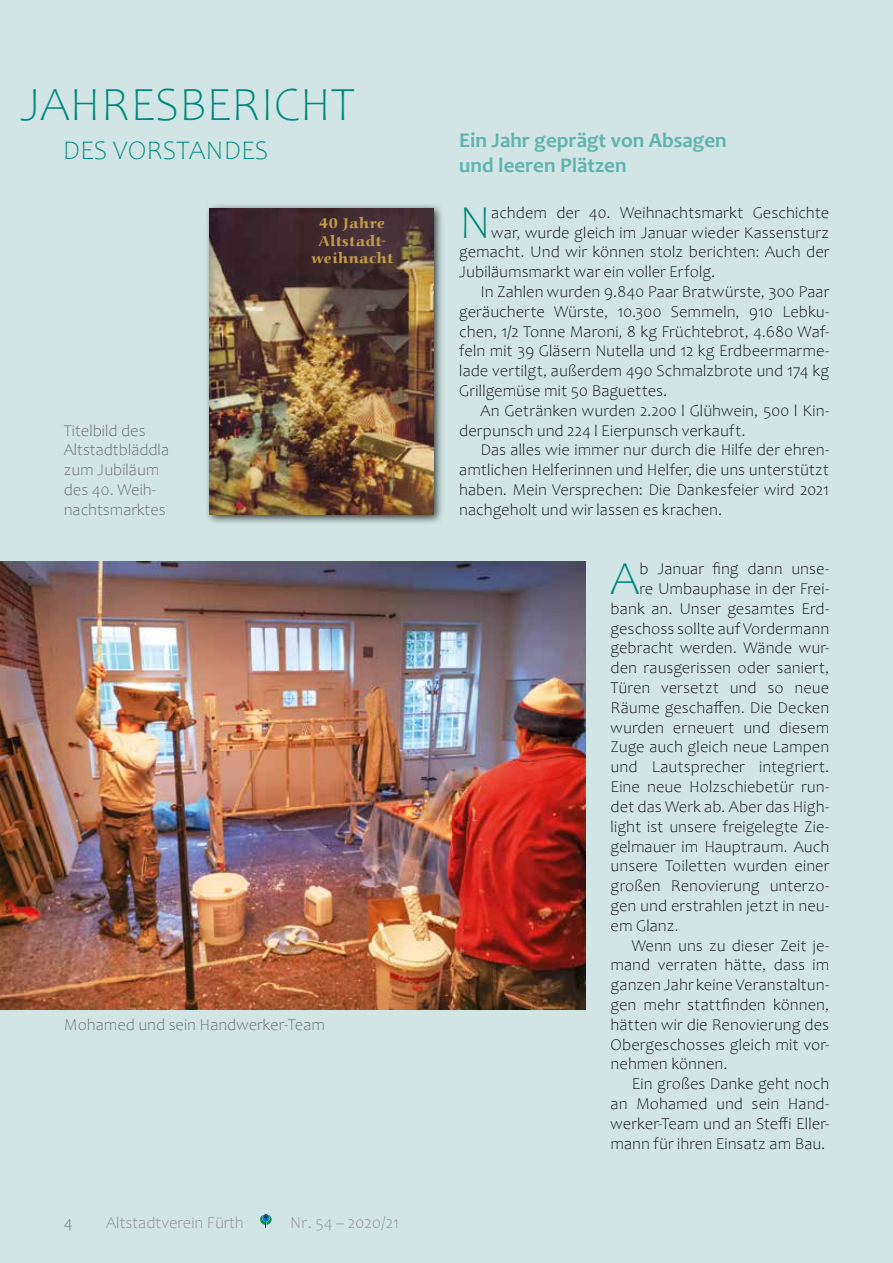
<style>
.page{position:relative;width:893px;height:1263px;background:#d1e6e4}
.page>*{position:absolute;margin:0;border:0;box-sizing:border-box;transform-origin:0 0}
.t1{font:300 48px "Candara";color:#00877e}
.t2{font:300 47.55px "Candara";color:#00877e}
.t3{font:300 27px "Candara";color:#00877e}
.t4{font:700 21px/25.2px "Candara";color:#62b3ae}
.t5{font:300 16.5px "Candara";letter-spacing:.005em;color:#000}
.t6{font:300 16.5px/19.8px "Candara";color:#646363}
.t7{font:300 16.5px "Candara";color:#878787}
.t8{font:14.85px/17.7px "Aucoin Ext Bol";letter-spacing:.05em;color:#c09b48;text-align:center}
</style>
<div class="page">
<svg style="left:260px;top:1214px;width:11px;height:13px"></svg>
<div style="left:204px;top:203px;width:241px;height:323px;background:#000;opacity:.75"></div>
<img style="left:210px;top:209px;width:224px;height:306px">
<img style="left:299px;top:209px;width:105px;height:306px">
<img style="left:0;top:561px;width:585px;height:449px">
<h1 class="t1" style="left:20px;top:78px;width:336px">JAHRESBERICHT</h1>
<h3 class="t3" style="left:63px;top:135px;width:207px">DES VORSTANDES</h3>
<p class="t4" style="left:459px;top:127px;width:269px">Ein Jahr geprägt von Absagen und leeren Plätzen</p>
<h2 class="t2" style="left:459px;top:196px;width:34px">N</h2>
<p class="t5" style="left:491px;top:203px;width:339px">achdem der 40. Weihnachtsmarkt Geschichte</p>
<p class="t8" style="left:311px;top:215px;width:83px">40 Jahre<br>Altstadt&shy;weihnacht</p>
<p class="t5" style="left:491px;top:223px;width:339px">war, wurde gleich im Januar wieder Kassensturz</p>
<p class="t5" style="left:459px;top:243px;width:371px">gemacht. Und wir können stolz berichten: Auch der</p>
<p class="t5" style="left:459px;top:263px;width:258px">Jubiläumsmarkt war ein voller Erfolg.</p>
<p class="t5" style="left:480px;top:283px;width:350px">In Zahlen wurden 9.840 Paar Bratwürste, 300 Paar</p>
<p class="t5" style="left:459px;top:302px;width:371px">geräucherte Würste, 10.300 Semmeln, 910 Lebku-</p>
<p class="t5" style="left:459px;top:322px;width:371px">chen, 1/2 Tonne Maroni, 8 kg Früchtebrot, 4.680 Waf-</p>
<p class="t5" style="left:459px;top:342px;width:371px">feln mit 39 Gläsern Nutella und 12 kg Erdbeermarme-</p>
<p class="t5" style="left:459px;top:362px;width:371px">lade vertilgt, außerdem 490 Schmalzbrote und 174 kg</p>
<p class="t5" style="left:459px;top:382px;width:210px">Grillgemüse mit 50 Baguettes.</p>
<p class="t5" style="left:480px;top:401px;width:350px">An Getränken wurden 2.200 l Glühwein, 500 l Kin-</p>
<p class="t5" style="left:459px;top:421px;width:288px">derpunsch und 224 l Eierpunsch verkauft.</p>
<p class="t5" style="left:480px;top:441px;width:350px">Das alles wie immer nur durch die Hilfe der ehren-</p>
<p class="t5" style="left:459px;top:461px;width:371px">amtlichen Helferinnen und Helfer, die uns unterstützt</p>
<p class="t5" style="left:459px;top:481px;width:371px">haben. Mein Versprechen: Die Dankesfeier wird 2021</p>
<p class="t5" style="left:459px;top:500px;width:264px">nachgeholt und wir lassen es krachen.</p>
<p class="t6" style="left:64px;top:421px;width:107px">Titelbild des<br>Altstadtbläddla zum Jubiläum des 40. Weih&shy;nachtsmarktes</p>
<p class="t6" style="left:64px;top:1015px;width:263px">Mohamed und sein Handwerker-Team</p>
<p class="t6" style="left:64px;top:1213px;width:10px">4</p>
<p class="t7" style="left:106px;top:1213px;width:139px">Altstadtverein Fürth</p>
<p class="t7" style="left:290px;top:1213px;width:110px">Nr. 54 – 2020/21</p>
<h2 class="t2" style="left:611px;top:552px;width:30px">A</h2>
<p class="t5" style="left:639px;top:560px;width:191px">b Januar fing dann unse-</p>
<p class="t5" style="left:639px;top:580px;width:191px">re Umbauphase in der Frei-</p>
<p class="t5" style="left:611px;top:599px;width:220px">bank an. Unser gesamtes Erd-</p>
<p class="t5" style="left:611px;top:619px;width:220px">geschoss sollte auf Vordermann</p>
<p class="t5" style="left:611px;top:639px;width:220px">gebracht werden. Wände wur-</p>
<p class="t5" style="left:611px;top:659px;width:220px">den rausgerissen oder saniert,</p>
<p class="t5" style="left:611px;top:679px;width:220px">Türen versetzt und so neue</p>
<p class="t5" style="left:611px;top:698px;width:220px">Räume geschaffen. Die Decken</p>
<p class="t5" style="left:611px;top:718px;width:220px">wurden erneuert und diesem</p>
<p class="t5" style="left:611px;top:738px;width:220px">Zuge auch gleich neue Lampen</p>
<p class="t5" style="left:611px;top:758px;width:220px">und Lautsprecher integriert.</p>
<p class="t5" style="left:611px;top:778px;width:220px">Eine neue Holzschiebetür run-</p>
<p class="t5" style="left:611px;top:797px;width:220px">det das Werk ab. Aber das High-</p>
<p class="t5" style="left:611px;top:817px;width:220px">light ist unsere freigelegte Zie-</p>
<p class="t5" style="left:611px;top:837px;width:220px">gelmauer im Hauptraum. Auch</p>
<p class="t5" style="left:611px;top:857px;width:220px">unsere Toiletten wurden einer</p>
<p class="t5" style="left:611px;top:877px;width:220px">großen Renovierung unterzo-</p>
<p class="t5" style="left:611px;top:896px;width:220px">gen und erstrahlen jetzt in neu-</p>
<p class="t5" style="left:611px;top:916px;width:69px">em Glanz.</p>
<p class="t5" style="left:632px;top:936px;width:199px">Wenn uns zu dieser Zeit je-</p>
<p class="t5" style="left:611px;top:956px;width:220px">mand verraten hätte, dass im</p>
<p class="t5" style="left:611px;top:976px;width:220px">ganzen Jahr keine Veranstaltun-</p>
<p class="t5" style="left:611px;top:995px;width:220px">gen mehr stattfinden können,</p>
<p class="t5" style="left:611px;top:1015px;width:220px">hätten wir die Renovierung des</p>
<p class="t5" style="left:611px;top:1035px;width:220px">Obergeschosses gleich mit vor-</p>
<p class="t5" style="left:611px;top:1055px;width:118px">nehmen können.</p>
<p class="t5" style="left:632px;top:1075px;width:199px">Ein großes Danke geht noch</p>
<p class="t5" style="left:611px;top:1094px;width:220px">an Mohamed und sein Hand-</p>
<p class="t5" style="left:611px;top:1114px;width:220px">werker-Team und an Steffi Eller-</p>
<p class="t5" style="left:611px;top:1134px;width:216px">mann für ihren Einsatz am Bau.</p>
</div>
